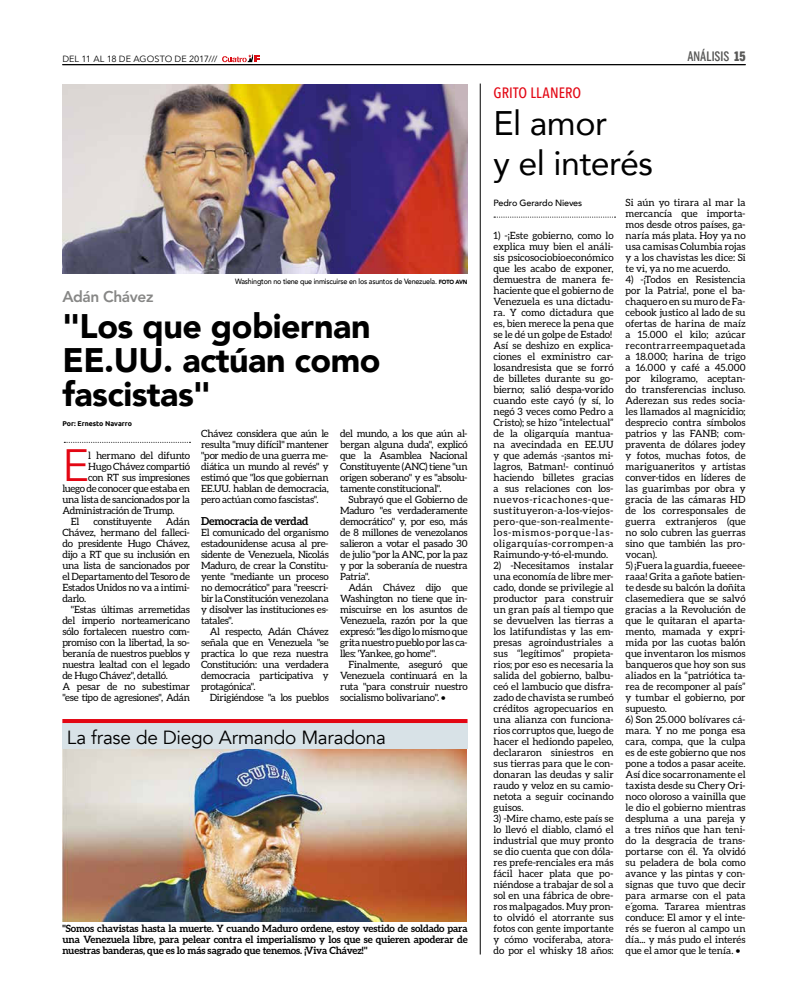
<style>
.page{position:relative;width:808px;height:1007px;background:#fff}
.page>*{position:absolute;margin:0;border:0;box-sizing:border-box;transform-origin:0 0}
.t1{font:45.2px "Avenir";color:#e30613}
.t2{font:900 34px/34px "Avenir";letter-spacing:-.015em;color:#000}
.t3{font:34px/40.8px "Avenir";letter-spacing:-.015em;color:#000}
.t4{font:19px "Avenir";letter-spacing:-.01em;color:#000}
.t5{font:800 15.5px "Avenir LT Std";letter-spacing:-.025em;color:#878786}
.t6{font:500 15px "Avenir Next Condensed";letter-spacing:.005em;color:#e30613}
.t7{font:500 13px "Benton Sans Comp";color:#575756}
.t8{font:700 11px "Aleo";letter-spacing:-.02em;color:#000}
.t9{font:10px/11px "Aleo";letter-spacing:-.015em;color:#000;text-align:justify}
.t10{font:700 10px/11px "Aleo";letter-spacing:-.015em;color:#000;text-align:justify}
.t11{font:10px "Aleo";letter-spacing:-.035em;color:#000}
.t12{font:9px "Avenir Next";color:#000}
.t13{font:500 9px "Avenir";letter-spacing:-.01em;color:#000}
.t14{font:500 7.6px "Avenir";letter-spacing:-.025em;color:#000;scale:.94 1}
.t15{font:700 7px "Ubuntu";color:#000}
.s1{font-weight:900}
.s2{font-weight:900;font-size:6px}
</style>
<div class="page">
<hr style="left:62px;top:64px;width:684px;height:1px;background:#000">
<svg style="left:222px;top:54px;width:38px;height:8px"></svg>
<img style="left:62px;top:748px;width:405px;height:173px">
<svg style="left:494px;top:217px;width:121px;height:1px"></svg>
<svg style="left:64px;top:442px;width:126px;height:1px"></svg>
<hr style="left:480px;top:84px;width:1px;height:870px;background:#000">
<img style="left:62px;top:85px;width:405px;height:189px">
<div style="left:62px;top:723px;width:406px;height:25px;background:#d8e2e7"></div>
<hr style="left:62px;top:719px;width:405px;height:4px;background:#e30613">
<p class="t12" style="left:62px;top:54px;width:157px">DEL 11 AL 18 DE AGOSTO DE 2017///</p>
<h3 class="t7" style="left:687px;top:49px;width:60px">ANÁLISIS <span class="s1">15</span></h3>
<h3 class="t6" style="left:493px;top:86px;width:89px">GRITO LLANERO</h3>
<h3 class="t5" style="left:62px;top:290px;width:93px">Adán Chávez</h3>
<p class="t14" style="left:235px;top:278px;width:249px">Washington no tiene que inmiscuirse en los asuntos de Venezuela. <span class="s2">FOTO AVN</span></p>
<h2 class="t2" style="left:62px;top:309px;width:320px">"Los que gobiernan<br>EE.UU. actúan como fascistas"</h2>
<p class="t15" style="left:62px;top:420px;width:71px">Por: Ernesto Navarro</p>
<h1 class="t1" style="left:62px;top:446px;width:28px">E</h1>
<p class="t9" style="left:88px;top:449px;width:103px">l hermano del difunto</p>
<p class="t9" style="left:88px;top:460px;width:103px">Hugo Chávez compartió</p>
<p class="t11" style="left:88px;top:472px;width:103px">con RT sus impresiones</p>
<p class="t9" style="left:62px;top:482px;width:129px">luego de conocer que estaba en</p>
<p class="t9" style="left:62px;top:493px;width:129px">una lista de sancionados por la</p>
<p class="t9" style="left:62px;top:504px;width:114px">Administración de Trump.</p>
<p class="t9" style="left:71px;top:515px;width:10px">El</p>
<p class="t9" style="left:94px;top:515px;width:60px">constituyente</p>
<p class="t9" style="left:62px;top:515px;width:129px;text-indent:104px">Adán Chávez, hermano del falleci&shy;do presidente Hugo Chávez, dijo a RT que su inclusión en una lista de sancionados por el Departamento del Tesoro de Estados Unidos no va a intimi&shy;darlo.</p>
<p class="t9" style="left:62px;top:603px;width:129px;text-align:left;text-indent:8px">"Estas últimas arremetidas del imperio norteamericano sólo fortalecen nuestro com&shy;promiso con la libertad, la so&shy;beranía de nuestros pueblos y nuestra lealtad con el legado de Hugo Chávez", detalló.<br>A pesar de no subestimar "ese tipo de agresiones", Adán</p>
<p class="t9" style="left:201px;top:427px;width:129px">Chávez considera que aún le resulta "muy difícil" mantener "por medio de una guerra me&shy;diática un mundo al revés" y estimó que "los que gobiernan EE.UU. hablan de democracia, pero actúan como fascistas".</p>
<p class="t8" style="left:201px;top:516px;width:109px">Democracia de verdad</p>
<p class="t9" style="left:201px;top:526px;width:129px">El comunicado del organismo estadounidense acusa al pre&shy;sidente de Venezuela, Nicolás Maduro, de crear la Constitu&shy;yente "mediante un proceso no democrático" para "reescri&shy;bir la Constitución venezolana y disolver las instituciones es&shy;tatales".</p>
<p class="t9" style="left:201px;top:625px;width:129px;text-indent:8px">Al respecto, Adán Chávez señala que en Venezuela "se practica lo que reza nuestra Constitución: una verdadera democracia participativa y protagónica".</p>
<p class="t9" style="left:210px;top:691px;width:121px">Dirigiéndose "a los pueblos</p>
<p class="t9" style="left:340px;top:427px;width:129px">del mundo, a los que aún al&shy;bergan alguna duda", explicó que la Asamblea Nacional Constituyente (ANC) tiene "un origen soberano" y es "absolu&shy;tamente constitucional".</p>
<p class="t9" style="left:340px;top:493px;width:129px;text-indent:8px">Subrayó que el Gobierno de Maduro "es verdaderamente democrático" y, por eso, más de 8 millones de venezolanos salieron a votar el pasado 30 de julio "por la ANC, por la paz y por la soberanía de nuestra Patria".</p>
<p class="t9" style="left:340px;top:581px;width:129px;text-indent:8px">Adán Chávez dijo que Washington no tiene que in&shy;miscuirse en los asuntos de Venezuela, razón por la que expresó: "les digo lo mismo que grita nuestro pueblo por las ca&shy;lles: 'Yankee, go home'".</p>
<p class="t9" style="left:340px;top:658px;width:129px;text-indent:8px">Finalmente, aseguró que Venezuela continuará en la ruta "para construir nuestro socialismo bolivariano". •</p>
<h3 class="t4" style="left:67px;top:729px;width:321px">La frase de Diego Armando Maradona</h3>
<p class="t10" style="left:62px;top:923px;width:407px">"Somos chavistas hasta la muerte. Y cuando Maduro ordene, estoy vestido de soldado para una Venezuela libre, para pelear contra el imperialismo y los que se quieren apoderar de nuestras banderas, que es lo más sagrado que tenemos. ¡Viva Chávez!"</p>
<h2 class="t3" style="left:493px;top:105px;width:161px">El amor<br>y el interés</h2>
<p class="t13" style="left:493px;top:199px;width:90px">Pedro Gerardo Nieves</p>
<p class="t9" style="left:493px;top:229px;width:122px;text-align:left">1) -¡Este gobierno, como lo explica muy bien el análi&shy;sis psicosociobioeconómico que les acabo de exponer, demuestra de manera fe&shy;haciente que el gobierno de<br>Venezuela es una dictadu&shy;ra. Y como dictadura que es, bien merece la pena que se le dé un golpe de Estado!<br>Así se deshizo en explica&shy;ciones el exministro car&shy;losandresista que se forró de billetes durante su go&shy;bierno; salió despa-vorido cuando este cayó (y sí, lo negó 3 veces como Pedro a<br>Cristo); se hizo “intelectual” de la oligarquía mantua&shy;na avecindada en EE.UU y que además -¡santos mi&shy;lagros, Batman!- continuó haciendo billetes gracias a sus relaciones con los&shy;nuevos-ricachones-que&shy;sustituyeron-a-los-viejos&shy;pero-que-son-realmente&shy;los-mismos-porque-las&shy;oligarquías-corrompen-a<br>Raimundo-y-tó-el-mundo.</p>
<p class="t9" style="left:493px;top:559px;width:122px">2) -Necesitamos instalar una economía de libre mer&shy;cado, donde se privilegie al productor para construir un gran país al tiempo que se devuelven las tierras a los latifundistas y las em&shy;presas agroindustriales a sus “legítimos” propieta&shy;rios; por eso es necesaria la salida del gobierno, balbu&shy;ceó el lambucio que disfra&shy;zado de chavista se rumbeó créditos agropecuarios en una alianza con funciona&shy;rios corruptos que, luego de hacer el hediondo papeleo, declararon siniestros en sus tierras para que le con&shy;donaran las deudas y salir raudo y veloz en su camio&shy;netota a seguir cocinando guisos.</p>
<p class="t9" style="left:493px;top:812px;width:122px">3) -Mire chamo, este país se lo llevó el diablo, clamó el industrial que muy pronto se dio cuenta que con dóla&shy;res prefe-renciales era más fácil hacer plata que po&shy;niéndose a trabajar de sol a sol en una fábrica de obre&shy;ros malpagados. Muy pron&shy;to olvidó el atorrante sus fotos con gente importante y cómo vociferaba, atora&shy;do por el whisky 18 años:</p>
<p class="t9" style="left:625px;top:196px;width:122px">Si aún yo tirara al mar la mercancía que importa&shy;mos desde otros países, ga&shy;naría más plata. Hoy ya no usa camisas Columbia rojas y a los chavistas les dice: Si te vi, ya no me acuerdo.</p>
<p class="t9" style="left:625px;top:273px;width:122px">4) -¡Todos en Resistencia por la Patria!, pone el ba&shy;chaquero en su muro de Fa&shy;cebook justico al lado de su ofertas de harina de maíz a 15.000 el kilo; azúcar recontrarreempaquetada a 18.000; harina de trigo a 16.000 y café a 45.000 por kilogramo, aceptan&shy;do transferencias incluso.<br>Aderezan sus redes socia&shy;les llamados al magnicidio; desprecio contra símbolos patrios y las FANB; com&shy;praventa de dólares jodey y fotos, muchas fotos, de mariguaneritos y artistas conver-tidos en líderes de las guarimbas por obra y gracia de las cámaras HD de los corresponsales de guerra extranjeros (que no solo cubren las guerras sino que también las pro&shy;vocan).</p>
<p class="t9" style="left:625px;top:559px;width:122px">5) ¡Fuera la guardia, fueeee&shy;raaa! Grita a gañote batien&shy;te desde su balcón la doñita clasemediera que se salvó gracias a la Revolución de que le quitaran el aparta&shy;mento, mamada y expri&shy;mida por las cuotas balón que inventaron los mismos banqueros que hoy son sus aliados en la “patriótica ta&shy;rea de recomponer al país” y tumbar el gobierno, por supuesto.</p>
<p class="t9" style="left:625px;top:713px;width:122px">6) Son 25.000 bolívares cá&shy;mara. Y no me ponga esa cara, compa, que la culpa es de este gobierno que nos pone a todos a pasar aceite.<br>Así dice socarronamente el taxista desde su Chery Ori&shy;noco oloroso a vainilla que le dio el gobierno mientras despluma a una pareja y a tres niños que han teni&shy;do la desgracia de trans&shy;portarse con él. Ya olvidó su peladera de bola como avance y las pintas y con&shy;signas que tuvo que decir para armarse con el pata e´goma. Tararea mientras conduce: El amor y el inte&shy;rés se fueron al campo un día... y más pudo el interés que el amor que le tenía. •</p>
</div>
